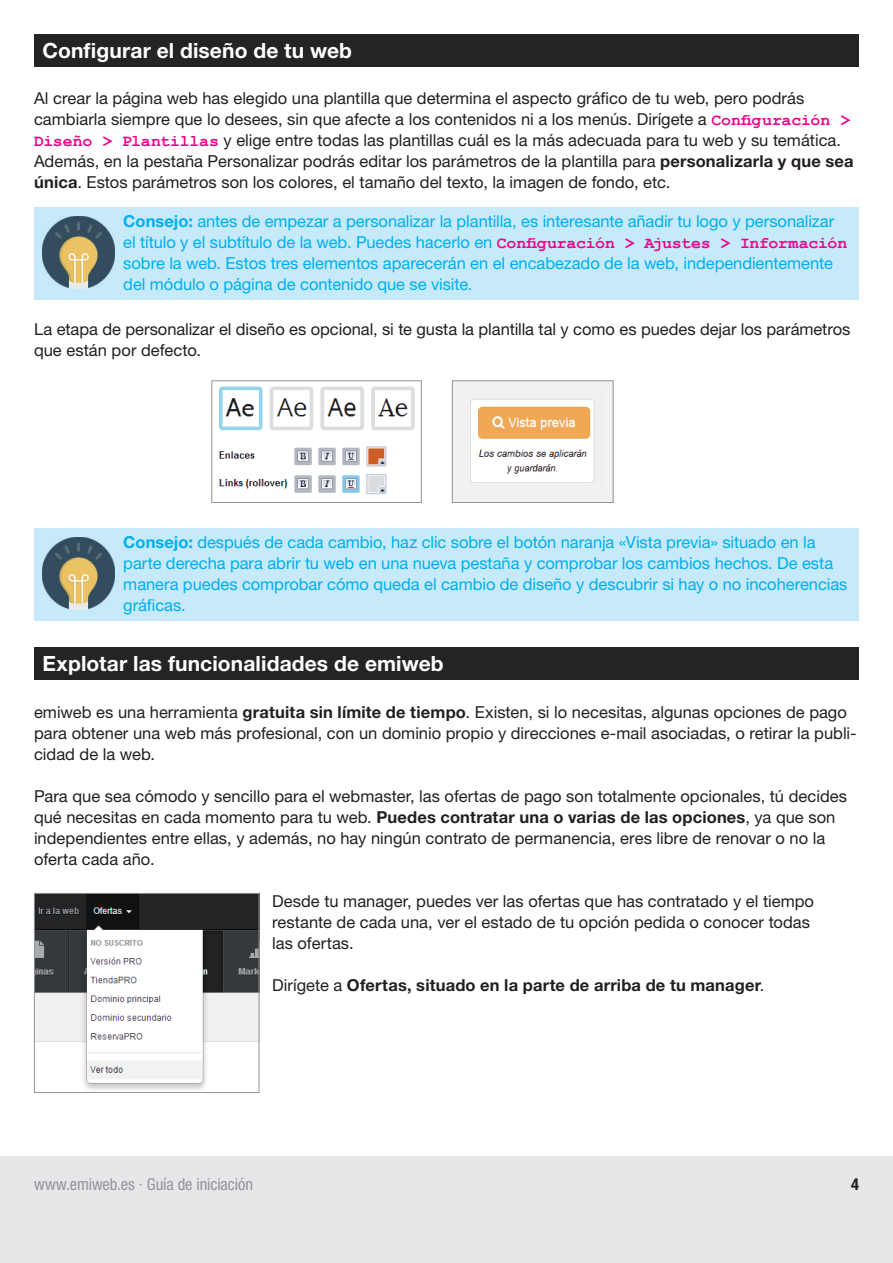
<style>
.page{position:relative;width:893px;height:1263px;background:#fff}
.page>*{position:absolute;margin:0;border:0;box-sizing:border-box;transform-origin:0 0}
.t1{font:700 21px "Helvetica Neue LT Std";letter-spacing:.005em;color:#fff}
.t2{font:16.5px/21px "Helvetica Neue LT Std";color:#231f20}
.t3{font:16.5px/21px "Helvetica Neue LT Std";letter-spacing:-.005em;color:#00aeef}
.t4{font:700 16.5px "Helvetica Neue LT Std";letter-spacing:.01em;color:#231f20}
.t5{font:condensed 16.5px "Helvetica Neue LT Std";letter-spacing:-.005em;color:#939598}
.t6{font:700 condensed 16.5px "Helvetica Neue LT Std";color:#231f20}
.s1{font-family:"Courier New";font-weight:700;color:#ed028c}
.s2{font-weight:700}
.s3{font-weight:400}
</style>
<div class="page">
<div style="left:0;top:1157px;width:893px;height:106px;background:#e6e7e9"></div>
<div style="left:34px;top:34px;width:825px;height:32px;background:#222426"></div>
<div style="left:34px;top:648px;width:825px;height:32px;background:#222426"></div>
<div style="left:34px;top:208px;width:825px;height:92px;background:#c6eafa"></div>
<img style="left:43px;top:216px;width:72px;height:72px">
<img style="left:219px;top:386px;width:196px;height:109px">
<div style="left:211px;top:380px;width:211px;height:123px;border:1px solid #939598"></div>
<img style="left:454px;top:382px;width:157px;height:119px">
<div style="left:452px;top:380px;width:161px;height:123px;border:1px solid #939598"></div>
<div style="left:34px;top:529px;width:825px;height:92px;background:#c6eafa"></div>
<img style="left:43px;top:537px;width:72px;height:72px">
<img style="left:36px;top:895px;width:221px;height:195px">
<div style="left:34px;top:893px;width:225px;height:200px;border:1px solid #939598"></div>
<p class="t1" style="left:43px;top:37px;width:311px">Configurar el diseño de tu web</p>
<p class="t2" style="left:34px;top:87px;width:821px">Al crear la página web has elegido una plantilla que determina el aspecto gráfico de tu web, pero podrás cambiarla siempre que lo desees, sin que afecte a los contenidos ni a los menús. Dirígete a <span class="s1">Configuración &gt; Diseño &gt; Plantillas</span> y elige entre todas las plantillas cuál es la más adecuada para tu web y su temática.<br>Además, en la pestaña Personalizar podrás editar los parámetros de la plantilla para <span class="s2">personalizarla y que sea única</span>. Estos parámetros son los colores, el tamaño del texto, la imagen de fondo, etc.</p>
<p class="t3" style="left:123px;top:210px;width:725px"><span class="s2">Consejo:</span> antes de empezar a personalizar la plantilla, es interesante añadir tu logo y personalizar el título y el subtítulo de la web. Puedes hacerlo en <span class="s1">Configuración &gt; Ajustes &gt; Información </span>sobre la web. Estos tres elementos aparecerán en el encabezado de la web, independientemente del módulo o página de contenido que se visite.</p>
<p class="t2" style="left:34px;top:318px;width:818px">La etapa de personalizar el diseño es opcional, si te gusta la plantilla tal y como es puedes dejar los parámetros que están por defecto.</p>
<p class="t3" style="left:123px;top:531px;width:726px"><span class="s2">Consejo:</span> después de cada cambio, haz clic sobre el botón naranja «Vista previa» situado en la parte derecha para abrir tu web en una nueva pestaña y comprobar los cambios hechos. De esta manera puedes comprobar cómo queda el cambio de diseño y descubrir si hay o no incoherencias gráficas.</p>
<p class="t1" style="left:43px;top:651px;width:403px">Explotar las funcionalidades de emiweb</p>
<p class="t2" style="left:34px;top:701px;width:824px">emiweb es una herramienta <span class="s2">gratuita sin límite de tiempo</span>. Existen, si lo necesitas, algunas opciones de pago para obtener una web más profesional, con un dominio propio y direcciones e-mail asociadas, o retirar la publi&shy;cidad de la web.</p>
<p class="t2" style="left:34px;top:785px;width:815px">Para que sea cómodo y sencillo para el webmaster, las ofertas de pago son totalmente opcionales, tú decides qué necesitas en cada momento para tu web. <span class="s2">Puedes contratar una o varias de las opciones</span>, ya que son independientes entre ellas, y además, no hay ningún contrato de permanencia, eres libre de renovar o no la oferta cada año.</p>
<p class="t2" style="left:272px;top:890px;width:543px">Desde tu manager, puedes ver las ofertas que has contratado y el tiempo restante de cada una, ver el estado de tu opción pedida o conocer todas las ofertas.</p>
<p class="t4" style="left:272px;top:974px;width:494px"><span class="s3">Dirígete a</span> Ofertas, situado en la parte de arriba de tu manager<span class="s3">.</span></p>
<p class="t5" style="left:34px;top:1175px;width:220px">www.emiweb.es · Guía de iniciación</p>
<p class="t6" style="left:851px;top:1174px;width:9px">4</p>
</div>
